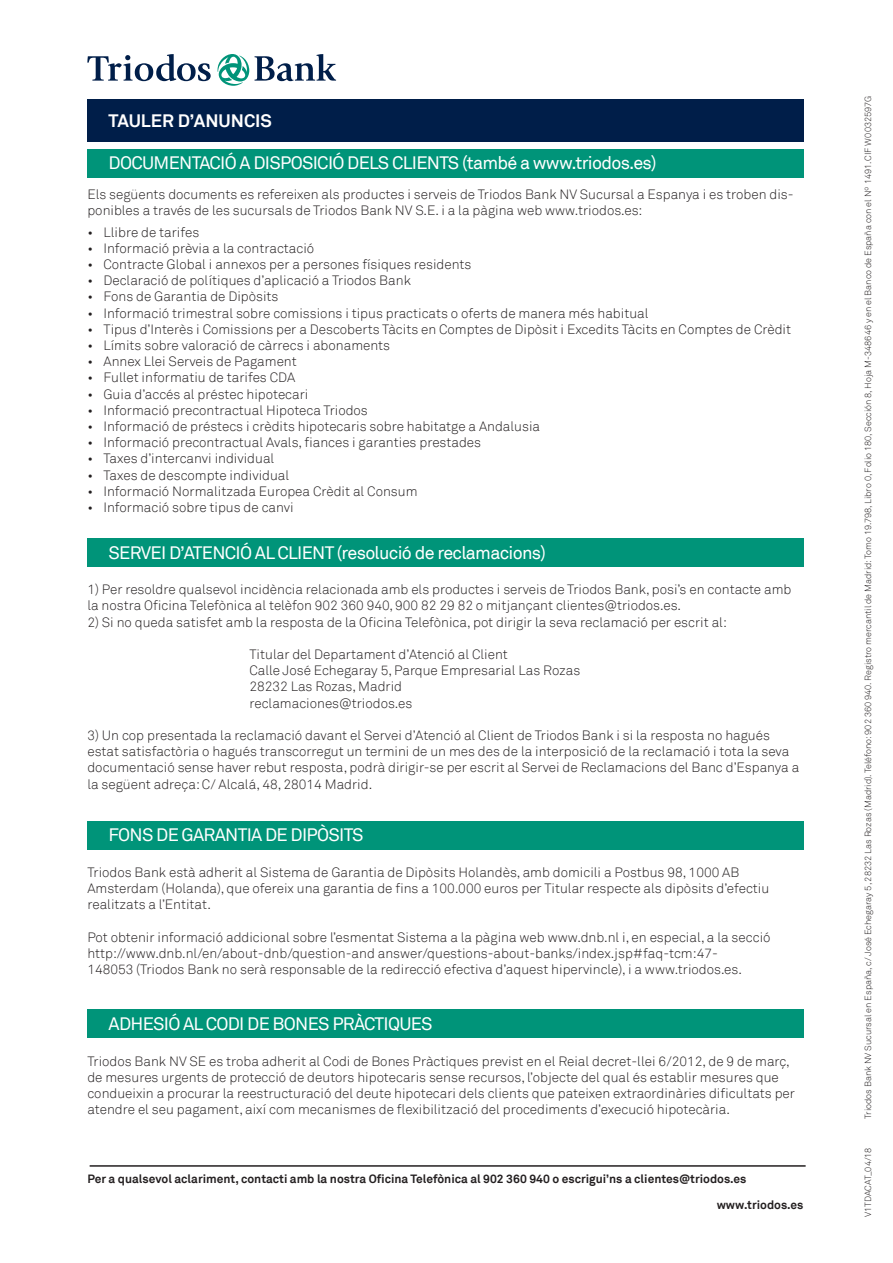
<style>
.page{position:relative;width:893px;height:1263px;background:#fff}
.page>*{position:absolute;margin:0;border:0;box-sizing:border-box;transform-origin:0 0}
.t1{font:18px "Akkurat";letter-spacing:-.04em;color:#fff}
.t2{font:700 18px "Akkurat";color:#fff}
.t3{font:300 13.5px/16.2px "Akkurat";color:#231f20}
.t4{font:700 12px "Akkurat";color:#231f20}
.t5{font:300 9px "Akkurat";color:#231f20}
</style>
<div class="page">
<svg style="left:87px;top:54px;width:124px;height:27px"></svg>
<svg style="left:218px;top:54px;width:31px;height:32px"></svg>
<svg style="left:255px;top:54px;width:81px;height:27px"></svg>
<div style="left:87px;top:99px;width:716px;height:42px;background:#001e49"></div>
<div style="left:87px;top:149px;width:716px;height:28px;background:#009479"></div>
<div style="left:87px;top:539px;width:716px;height:28px;background:#009479"></div>
<div style="left:87px;top:821px;width:716px;height:28px;background:#009479"></div>
<div style="left:87px;top:1010px;width:716px;height:28px;background:#009479"></div>
<hr style="left:90px;top:1165px;width:716px;height:2px;background:#231f20">
<p class="t2" style="left:109px;top:109px;width:165px">TAULER D’ANUNCIS</p>
<p class="t1" style="left:109px;top:152px;width:549px">DOCUMENTACIÓ A DISPOSICIÓ DELS CLIENTS (també a www.triodos.es)</p>
<p class="t3" style="left:87px;top:186px;width:708px">Els següents documents es refereixen als productes i serveis de Triodos Bank NV Sucursal a Espanya i es troben dis&shy;ponibles a través de les sucursals de Triodos Bank NV S.E. i a la pàgina web www.triodos.es:</p>
<p class="t3" style="left:87px;top:224px;width:7px">•</p>
<p class="t3" style="left:87px;top:240px;width:7px">•</p>
<p class="t3" style="left:87px;top:256px;width:7px">•</p>
<p class="t3" style="left:87px;top:273px;width:7px">•</p>
<p class="t3" style="left:87px;top:289px;width:7px">•</p>
<p class="t3" style="left:87px;top:305px;width:7px">•</p>
<p class="t3" style="left:87px;top:321px;width:7px">•</p>
<p class="t3" style="left:87px;top:337px;width:7px">•</p>
<p class="t3" style="left:87px;top:354px;width:7px">•</p>
<p class="t3" style="left:87px;top:370px;width:7px">•</p>
<p class="t3" style="left:87px;top:386px;width:7px">•</p>
<p class="t3" style="left:87px;top:402px;width:7px">•</p>
<p class="t3" style="left:87px;top:418px;width:7px">•</p>
<p class="t3" style="left:87px;top:435px;width:7px">•</p>
<p class="t3" style="left:87px;top:451px;width:7px">•</p>
<p class="t3" style="left:87px;top:467px;width:7px">•</p>
<p class="t3" style="left:87px;top:483px;width:7px">•</p>
<p class="t3" style="left:87px;top:499px;width:7px">•</p>
<p class="t3" style="left:103px;top:224px;width:97px">Llibre de tarifes</p>
<p class="t3" style="left:103px;top:240px;width:212px">Informació prèvia a la contractació</p>
<p class="t3" style="left:103px;top:256px;width:370px">Contracte Global i annexos per a persones físiques residents</p>
<p class="t3" style="left:103px;top:273px;width:309px">Declaració de polítiques d’aplicació a Triodos Bank</p>
<p class="t3" style="left:103px;top:289px;width:177px">Fons de Garantia de Dipòsits</p>
<p class="t3" style="left:103px;top:305px;width:547px">Informació trimestral sobre comissions i tipus practicats o oferts de manera més habitual</p>
<p class="t3" style="left:103px;top:321px;width:689px">Tipus d’Interès i Comissions per a Descoberts Tàcits en Comptes de Dipòsit i Excedits Tàcits en Comptes de Crèdit</p>
<p class="t3" style="left:103px;top:337px;width:288px">Límits sobre valoració de càrrecs i abonaments</p>
<p class="t3" style="left:103px;top:354px;width:195px">Annex Llei Serveis de Pagament</p>
<p class="t3" style="left:103px;top:370px;width:193px">Fullet informatiu de tarifes CDA</p>
<p class="t3" style="left:103px;top:386px;width:206px">Guia d’accés al préstec hipotecari</p>
<p class="t3" style="left:103px;top:402px;width:266px">Informació precontractual Hipoteca Triodos</p>
<p class="t3" style="left:103px;top:418px;width:438px">Informació de préstecs i crèdits hipotecaris sobre habitatge a Andalusia</p>
<p class="t3" style="left:103px;top:435px;width:379px">Informació precontractual Avals, fiances i garanties prestades</p>
<p class="t3" style="left:103px;top:451px;width:172px">Taxes d’intercanvi individual</p>
<p class="t3" style="left:103px;top:467px;width:187px">Taxes de descompte individual</p>
<p class="t3" style="left:103px;top:483px;width:316px">Informació Normalitzada Europea Crèdit al Consum</p>
<p class="t3" style="left:103px;top:499px;width:192px">Informació sobre tipus de canvi</p>
<p class="t1" style="left:109px;top:542px;width:439px">SERVEI D’ATENCIÓ AL CLIENT (resolució de reclamacions)</p>
<p class="t3" style="left:87px;top:582px;width:705px">1) Per resoldre qualsevol incidència relacionada amb els productes i serveis de Triodos Bank, posi’s en contacte amb la nostra Oficina Telefònica al telèfon 902 360 940, 900 82 29 82 o mitjançant clientes@triodos.es.</p>
<p class="t3" style="left:87px;top:614px;width:641px">2) Si no queda satisfet amb la resposta de la Oficina Telefònica, pot dirigir la seva reclamació per escrit al:</p>
<p class="t3" style="left:249px;top:646px;width:260px">Titular del Departament d’Atenció al Client</p>
<p class="t3" style="left:249px;top:663px;width:332px">Calle José Echegaray 5, Parque Empresarial Las Rozas</p>
<p class="t3" style="left:249px;top:679px;width:154px">28232 Las Rozas, Madrid</p>
<p class="t3" style="left:249px;top:695px;width:164px">reclamaciones@triodos.es</p>
<p class="t3" style="left:87px;top:727px;width:713px">3) Un cop presentada la reclamació davant el Servei d’Atenció al Client de Triodos Bank i si la resposta no hagués estat satisfactòria o hagués transcorregut un termini de un mes des de la interposició de la reclamació i tota la seva documentació sense haver rebut resposta, podrà dirigir-se per escrit al Servei de Reclamacions del Banc d’Espanya a la següent adreça: C/ Alcalá, 48, 28014 Madrid.</p>
<p class="t1" style="left:109px;top:824px;width:257px">FONS DE GARANTIA DE DIPÒSITS</p>
<p class="t3" style="left:87px;top:864px;width:653px">Triodos Bank està adherit al Sistema de Garantia de Dipòsits Holandès, amb domicili a Postbus 98, 1000 AB</p>
<p class="t3" style="left:87px;top:881px;width:683px">Amsterdam (Holanda), que ofereix una garantia de fins a 100.000 euros per Titular respecte als dipòsits d’efectiu realitzats a l’Entitat.</p>
<p class="t3" style="left:87px;top:929px;width:685px">Pot obtenir informació addicional sobre l’esmentat Sistema a la pàgina web www.dnb.nl i, en especial, a la secció http://www.dnb.nl/en/about-dnb/question-and answer/questions-about-banks/index.jsp#faq-tcm:47-</p>
<p class="t3" style="left:87px;top:962px;width:656px">148053 (Triodos Bank no serà responsable de la redirecció efectiva d’aquest hipervincle), i a www.triodos.es.</p>
<p class="t1" style="left:109px;top:1013px;width:326px">ADHESIÓ AL CODI DE BONES PRÀCTIQUES</p>
<p class="t3" style="left:87px;top:1053px;width:709px">Triodos Bank NV SE es troba adherit al Codi de Bones Pràctiques previst en el Reial decret-llei 6/2012, de 9 de març, de mesures urgents de protecció de deutors hipotecaris sense recursos, l’objecte del qual és establir mesures que condueixin a procurar la reestructuració del deute hipotecari dels clients que pateixen extraordinàries dificultats per atendre el seu pagament, així com mecanismes de flexibilització del procediments d’execució hipotecària.</p>
<p class="t4" style="left:87px;top:1171px;width:661px">Per a qualsevol aclariment, contacti amb la nostra Oficina Telefònica al 902 360 940 o escrigui’ns a clientes@triodos.es</p>
<p class="t4" style="left:717px;top:1197px;width:88px">www.triodos.es</p>
<p class="t5" style="left:863px;top:1119px;width:1024px;rotate:-90deg">Triodos Bank NV Sucursal en España, c/ José Echegaray 5, 28232 Las Rozas (Madrid). Teléfono: 902 360 940. Registro mercantil de Madrid: Tomo 19.798, Libro 0, Folio 180, Sección 8, Hoja M-348646 y en el Banco de España con el Nº 1491. CIF W0032597G</p>
<p class="t5" style="left:863px;top:1217px;width:71px;rotate:-90deg">V1TDACAT_04/18</p>
</div>
